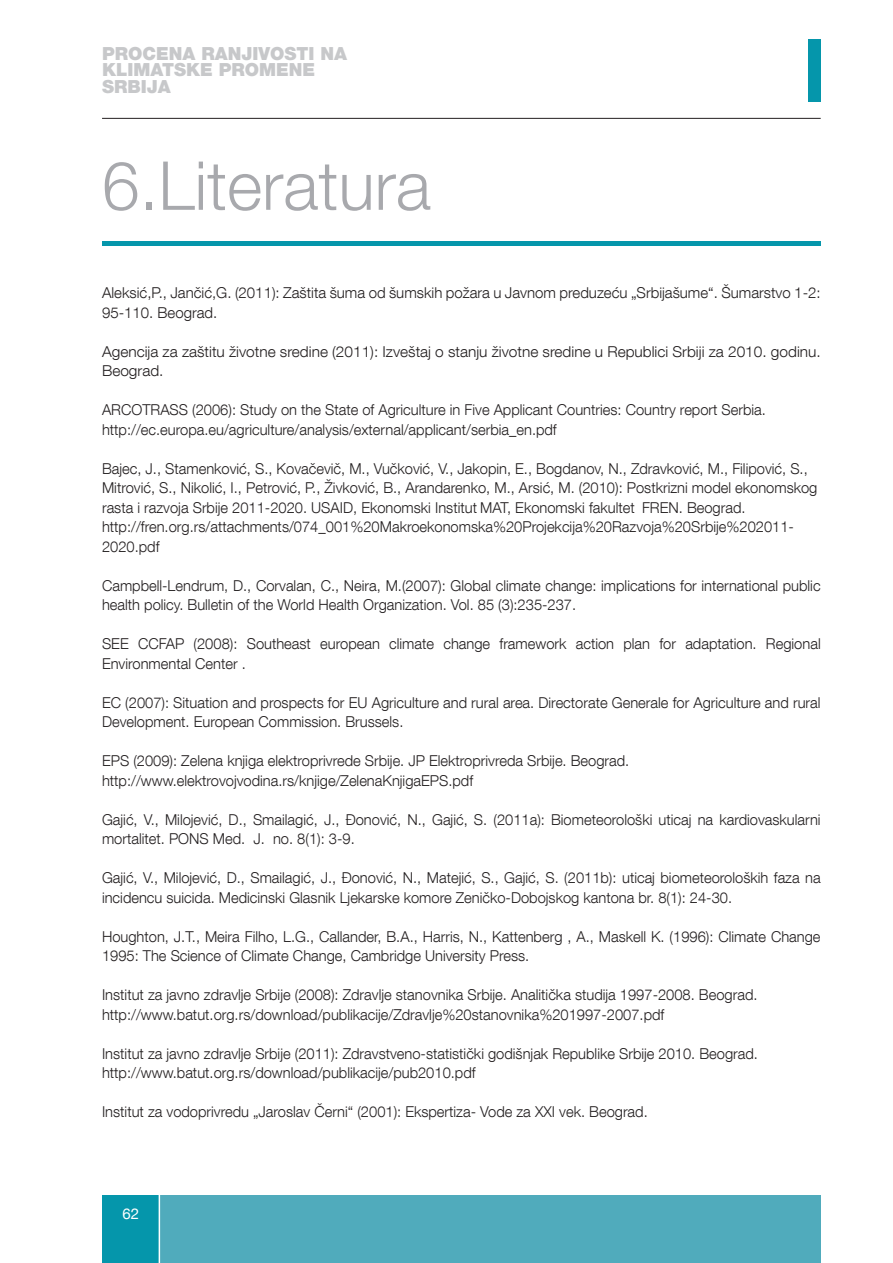
<style>
.page{position:relative;width:893px;height:1263px;background:#fff}
.page>*{position:absolute;margin:0;border:0;box-sizing:border-box;transform-origin:0 0}
.t1{font:300 67.5px "Helvetica Neue LT Com";color:#a8a9ad}
.t2{font:900 18px/16.5px "Helvetica Neue LT Com";color:#c7c8ca}
.t3{font:300 15px/19.5px "Helvetica Neue LT Com";color:#231f20}
.t4{font:15px "Helvetica Neue LT Com";color:#fff}
</style>
<div class="page">
<hr style="left:102px;top:118px;width:719px;height:1px;background:#231f20">
<div style="left:102px;top:1195px;width:57px;height:68px;background:#0596ab"></div>
<div style="left:159px;top:1195px;width:662px;height:68px;background:#50abbc"></div>
<div style="left:808px;top:39px;width:13px;height:63px;background:#0596ab"></div>
<hr style="left:159px;top:1185px;width:1px;height:78px;background:#fff">
<div style="left:103px;top:241px;width:718px;height:5px;background:#0596ab"></div>
<p class="t2" style="left:102px;top:45px;width:247px">PROCENA RANJIVOSTI NA<br>KLIMATSKE PROMENE<br>SRBIJA</p>
<h1 class="t1" style="left:102px;top:144px;width:330px">6.Literatura</h1>
<p class="t3" style="left:102px;top:283px;width:720px">Aleksić,P., Jančić,G. (2011): Zaštita šuma od šumskih požara u Javnom preduzeću „Srbijašume“. Šumarstvo 1-2:<br>95-110. Beograd.</p>
<p class="t3" style="left:102px;top:341px;width:720px">Agencija za zaštitu životne sredine (2011): Izveštaj o stanju životne sredine u Republici Srbiji za 2010. godinu.<br>Beograd.</p>
<p class="t3" style="left:102px;top:400px;width:665px">ARCOTRASS (2006): Study on the State of Agriculture in Five Applicant Countries: Country report Serbia. http://ec.europa.eu/agriculture/analysis/external/applicant/serbia_en.pdf</p>
<p class="t3" style="left:102px;top:458px;width:717px">Bajec, J., Stamenković, S., Kovačevič, M., Vučković, V., Jakopin, E., Bogdanov, N., Zdravković, M., Filipović, S., Mitrović, S., Nikolić, I., Petrović, P., Živković, B., Arandarenko, M., Arsić, M. (2010): Postkrizni model ekonomskog rasta i razvoja Srbije 2011-2020. USAID, Ekonomski Institut MAT, Ekonomski fakultet FREN. Beograd. http://fren.org.rs/attachments/074_001%20Makroekonomska%20Projekcija%20Razvoja%20Srbije%202011- 2020.pdf</p>
<p class="t3" style="left:102px;top:575px;width:720px">Campbell-Lendrum, D., Corvalan, C., Neira, M.(2007): Global climate change: implications for international public health policy. Bulletin of the World Health Organization. Vol. 85 (3):235-237.</p>
<p class="t3" style="left:102px;top:634px;width:720px">SEE CCFAP (2008): Southeast european climate change framework action plan for adaptation. Regional<br>Environmental Center .</p>
<p class="t3" style="left:102px;top:692px;width:720px">EC (2007): Situation and prospects for EU Agriculture and rural area. Directorate Generale for Agriculture and rural<br>Development. European Commission. Brussels.</p>
<p class="t3" style="left:102px;top:751px;width:529px">EPS (2009): Zelena knjiga elektroprivrede Srbije. JP Elektroprivreda Srbije. Beograd. http://www.elektrovojvodina.rs/knjige/ZelenaKnjigaEPS.pdf</p>
<p class="t3" style="left:102px;top:809px;width:720px">Gajić, V., Milojević, D., Smailagić, J., Đonović, N., Gajić, S. (2011a): Biometeorološki uticaj na kardiovaskularni mortalitet. PONS Med. J. no. 8(1): 3-9.</p>
<p class="t3" style="left:102px;top:868px;width:720px">Gajić, V., Milojević, D., Smailagić, J., Đonović, N., Matejić, S., Gajić, S. (2011b): uticaj biometeoroloških faza na incidencu suicida. Medicinski Glasnik Ljekarske komore Zeničko-Dobojskog kantona br. 8(1): 24-30.</p>
<p class="t3" style="left:102px;top:926px;width:720px">Houghton, J.T., Meira Filho, L.G., Callander, B.A., Harris, N., Kattenberg , A., Maskell K. (1996): Climate Change<br>1995: The Science of Climate Change, Cambridge University Press.</p>
<p class="t3" style="left:102px;top:985px;width:657px">Institut za javno zdravlje Srbije (2008): Zdravlje stanovnika Srbije. Analitička studija 1997-2008. Beograd. http://www.batut.org.rs/download/publikacije/Zdravlje%20stanovnika%201997-2007.pdf</p>
<p class="t3" style="left:102px;top:1043px;width:657px">Institut za javno zdravlje Srbije (2011): Zdravstveno-statistički godišnjak Republike Srbije 2010. Beograd. http://www.batut.org.rs/download/publikacije/pub2010.pdf</p>
<p class="t3" style="left:102px;top:1102px;width:547px">Institut za vodoprivredu „Jaroslav Černi“ (2001): Ekspertiza- Vode za XXI vek. Beograd.</p>
<p class="t4" style="left:122px;top:1204px;width:18px">62</p>
</div>
